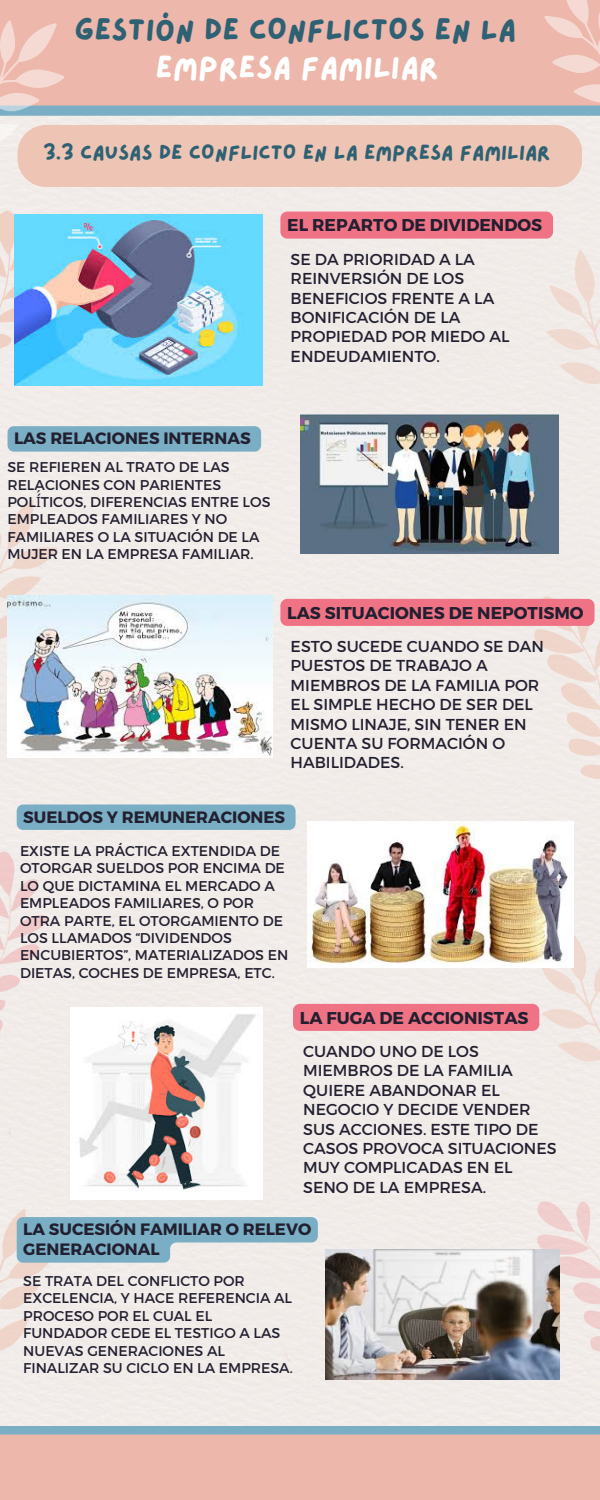
<style>
.page{position:relative;width:600px;height:1500px;background:#fff}
.page>*{position:absolute;margin:0;border:0;box-sizing:border-box;transform-origin:0 0}
.t1{font:31.8px "Lazydog";color:#fff}
.t2{font:31.1px "Lazydog";color:#2e6173}
.t3{font:20.9px "Lazydog";color:#2e6173}
.t4{font:700 17.1px "Montserrat";color:#221f30}
.t5{font:700 16.4px/20.2px "Montserrat";color:#221f30}
.t6{font:15.8px/19.4px "Montserrat";color:#221f30}
.t7{font:14.2px/17.4px "Montserrat";color:#221f30}
.s1{font-family:"Noto Sans"}
</style>
<div class="page">
<div style="left:0;top:187px;width:600px;height:1239px;background:#f1ece9"></div>
<div style="left:0;top:1426px;width:600px;height:74px;background:#79aec4"></div>
<div style="left:0;top:1435px;width:600px;height:65px;background:#edb8ab"></div>
<svg style="left:0;top:208px;width:79px;height:211px;background:#efe6e2"></svg>
<svg style="left:540px;top:246px;width:60px;height:186px;background:#f0e7e3"></svg>
<svg style="left:515px;top:595px;width:85px;height:193px;background:#f0e6e1"></svg>
<svg style="left:0;top:480px;width:80px;height:202px;background:#f1e7e3"></svg>
<svg style="left:0;top:849px;width:88px;height:214px;background:#f1e7e4"></svg>
<svg style="left:530px;top:920px;width:70px;height:193px;background:#f1e8e4"></svg>
<svg style="left:535px;top:1201px;width:65px;height:173px;background:#efdfdc"></svg>
<svg style="left:0;top:0;width:600px;height:187px;background:#e7c0b5"></svg>
<img style="left:14px;top:215px;width:248px;height:171px">
<img style="left:300px;top:415px;width:259px;height:138px">
<img style="left:7px;top:595px;width:265px;height:162px">
<img style="left:307px;top:822px;width:266px;height:145px">
<img style="left:70px;top:1008px;width:192px;height:183px">
<img style="left:326px;top:1249px;width:233px;height:131px">
<div style="left:280px;top:212px;width:273px;height:27px;background:#ef7385;border-radius:7px"></div>
<div style="left:8px;top:426px;width:253px;height:26px;background:#79aec4;border-radius:6px"></div>
<div style="left:280px;top:599px;width:315px;height:27px;background:#ef7385;border-radius:7px"></div>
<div style="left:17px;top:804px;width:279px;height:26px;background:#79aec4;border-radius:6px"></div>
<div style="left:293px;top:1004px;width:246px;height:27px;background:#ef7385;border-radius:7px"></div>
<svg style="left:0;top:1191px;width:318px;height:203px;background:#dde1e2"></svg>
<p class="t2" style="left:75px;top:14px;width:443px">GESTIÓN DE CONFLICTOS EN LA</p>
<h1 class="t1" style="left:156px;top:52px;width:285px">EMPRESA FAMILIAR</h1>
<p class="t3" style="left:43px;top:142px;width:509px">3.3 CAUSAS DE CONFLICTO EN LA EMPRESA FAMILIAR</p>
<h2 class="t4" style="left:287px;top:214px;width:256px">EL REPARTO DE DIVIDENDOS</h2>
<h1 class="t6" style="left:291px;top:249px;width:220px">SE DA PRIORIDAD A LA<br>REINVERSIÓN DE LOS<br>BENEFICIOS FRENTE A LA<br>BONIFICACIÓN DE LA<br>PROPIEDAD POR MIEDO AL<br>ENDEUDAMIENTO.</h1>
<p class="t5" style="left:14px;top:428px;width:238px">LAS RELACIONES INTERNAS</p>
<p class="t7" style="left:7px;top:458px;width:265px">SE REFIEREN AL TRATO DE LAS<br>RELACIONES CON PARIENTES<br>POL<span class="s1">Í́</span>TICOS, DIFERENCIAS ENTRE LOS<br>EMPLEADOS FAMILIARES Y NO<br>FAMILIARES O LA SITUACIÓN DE LA<br>MUJER EN LA EMPRESA FAMILIAR.</p>
<p class="t4" style="left:287px;top:601px;width:298px">LAS SITUACIONES DE NEPOTISMO</p>
<h3 class="t6" style="left:291px;top:636px;width:255px">ESTO SUCEDE CUANDO SE DAN<br>PUESTOS DE TRABAJO A<br>MIEMBROS DE LA FAMILIA POR<br>EL SIMPLE HECHO DE SER DEL<br>MISMO LINAJE, SIN TENER EN<br>CUENTA SU FORMACIÓN O<br>HABILIDADES.</h3>
<h4 class="t5" style="left:23px;top:806px;width:263px">SUELDOS Y REMUNERACIONES</h4>
<p class="t7" style="left:20px;top:842px;width:270px">EXISTE LA PRÁCTICA EXTENDIDA DE<br>OTORGAR SUELDOS POR ENCIMA DE<br>LO QUE DICTAMINA EL MERCADO A<br>EMPLEADOS FAMILIARES, O POR<br>OTRA PARTE, EL OTORGAMIENTO DE<br>LOS LLAMADOS “DIVIDENDOS<br>ENCUBIERTOS”, MATERIALIZADOS EN<br>DIETAS, COCHES DE EMPRESA, ETC.</p>
<p class="t4" style="left:300px;top:1006px;width:230px">LA FUGA DE ACCIONISTAS</p>
<h3 class="t6" style="left:303px;top:1041px;width:255px">CUANDO UNO DE LOS<br>MIEMBROS DE LA FAMILIA<br>QUIERE ABANDONAR EL<br>NEGOCIO Y DECIDE VENDER<br>SUS ACCIONES. ESTE TIPO DE<br>CASOS PROVOCA SITUACIONES<br>MUY COMPLICADAS EN EL<br>SENO DE LA EMPRESA.</h3>
<p class="t5" style="left:23px;top:1218px;width:289px">LA SUCESIÓN FAMILIAR O RELEVO<br>GENERACIONAL</p>
<p class="t7" style="left:23px;top:1272px;width:271px">SE TRATA DEL CONFLICTO POR<br>EXCELENCIA, Y HACE REFERENCIA AL<br>PROCESO POR EL CUAL EL<br>FUNDADOR CEDE EL TESTIGO A LAS<br>NUEVAS GENERACIONES AL<br>FINALIZAR SU CICLO EN LA EMPRESA.</p>
</div>
